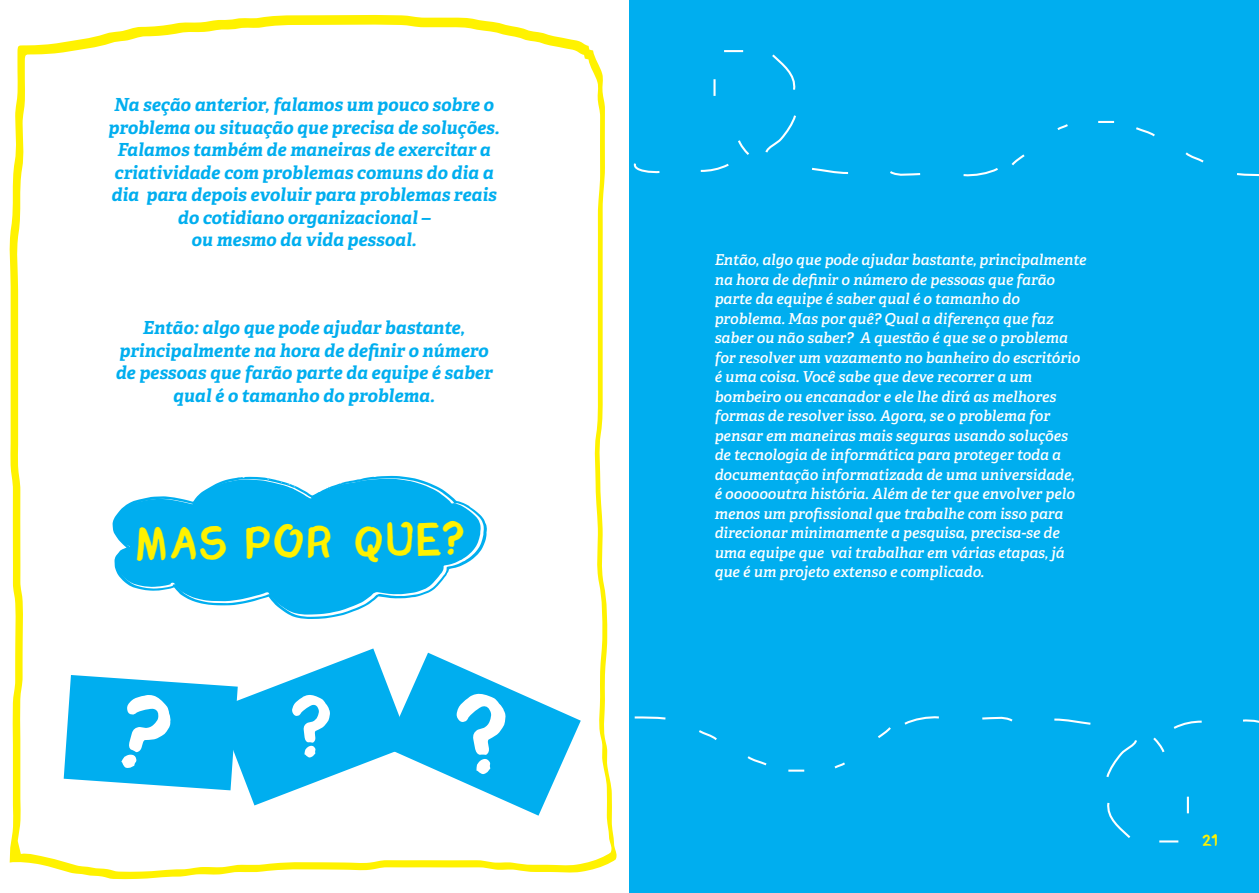
<style>
.page{position:relative;width:1259px;height:893px;background:#fff}
.page>*{position:absolute;margin:0;border:0;box-sizing:border-box;transform-origin:0 0}
.t1{font:46.65px "Chomp";color:#fff200}
.t2{font:italic 700 18px/22.5px "Adelle";color:#00aeef;text-align:center}
.t3{font:16.5px "Chomp";color:#fff200}
.t4{font:italic 600 15px/19.5px "Adelle";color:#fff}
</style>
<div class="page">
<div style="left:629px;top:0;width:630px;height:893px;background:#00aeef"></div>
<svg style="left:9px;top:15px;width:608px;height:864px"></svg>
<svg style="left:16px;top:24px;width:595px;height:848px"></svg>
<svg style="left:113px;top:476px;width:374px;height:143px"></svg>
<svg style="left:114px;top:479px;width:367px;height:136px;fill:#00aeef"></svg>
<svg style="left:325px;top:487px;width:4px;height:7px"></svg>
<svg style="left:268px;top:483px;width:27px;height:8px"></svg>
<svg style="left:633px;top:163px;width:27px;height:11px"></svg>
<svg style="left:765px;top:115px;width:31px;height:38px"></svg>
<svg style="left:772px;top:54px;width:24px;height:36px"></svg>
<svg style="left:724px;top:50px;width:19px;height:2px"></svg>
<svg style="left:713px;top:79px;width:2px;height:17px"></svg>
<svg style="left:700px;top:140px;width:50px;height:32px"></svg>
<svg style="left:812px;top:167px;width:37px;height:7px"></svg>
<svg style="left:890px;top:171px;width:31px;height:5px"></svg>
<svg style="left:963px;top:168px;width:35px;height:9px"></svg>
<svg style="left:1011px;top:154px;width:14px;height:12px"></svg>
<svg style="left:1057px;top:124px;width:11px;height:6px"></svg>
<svg style="left:1098px;top:121px;width:16px;height:2px"></svg>
<svg style="left:1136px;top:127px;width:19px;height:10px"></svg>
<svg style="left:1185px;top:152px;width:19px;height:11px"></svg>
<svg style="left:1237px;top:173px;width:22px;height:4px"></svg>
<svg style="left:1243px;top:719px;width:16px;height:4px"></svg>
<svg style="left:1106px;top:740px;width:31px;height:38px"></svg>
<svg style="left:1107px;top:802px;width:24px;height:36px"></svg>
<svg style="left:1159px;top:840px;width:19px;height:2px"></svg>
<hr style="left:1186px;top:797px;width:3px;height:16px;background:#fff">
<svg style="left:1153px;top:720px;width:49px;height:33px"></svg>
<svg style="left:1054px;top:718px;width:37px;height:7px"></svg>
<svg style="left:982px;top:716px;width:31px;height:6px"></svg>
<svg style="left:904px;top:716px;width:35px;height:9px"></svg>
<svg style="left:878px;top:727px;width:13px;height:11px"></svg>
<svg style="left:834px;top:762px;width:11px;height:7px"></svg>
<svg style="left:788px;top:770px;width:16px;height:2px"></svg>
<svg style="left:747px;top:756px;width:20px;height:10px"></svg>
<svg style="left:699px;top:730px;width:18px;height:10px"></svg>
<svg style="left:634px;top:716px;width:32px;height:4px"></svg>
<svg style="left:64px;top:648px;width:517px;height:168px"></svg>
<p class="t2" style="left:108px;top:94px;width:393px">Na seção anterior, falamos um pouco sobre o problema ou situação que precisa de soluções.<br>Falamos também de maneiras de exercitar a criatividade com problemas comuns do dia a dia para depois evoluir para problemas reais do cotidiano organizacional –<br>ou mesmo da vida pessoal.</p>
<p class="t2" style="left:116px;top:317px;width:379px">Então: algo que pode ajudar bastante, principalmente na hora de definir o número de pessoas que farão parte da equipe é saber qual é o tamanho do problema.</p>
<h1 class="t1" style="left:136px;top:525px;width:323px;rotate:-1deg">MAS POR QUE?</h1>
<p class="t4" style="left:714px;top:250px;width:373px">Então, algo que pode ajudar bastante, principalmente na hora de definir o número de pessoas que farão parte da equipe é saber qual é o tamanho do problema. Mas por quê? Qual a diferença que faz saber ou não saber? A questão é que se o problema for resolver um vazamento no banheiro do escritório é uma coisa. Você sabe que deve recorrer a um bombeiro ou encanador e ele lhe dirá as melhores formas de resolver isso. Agora, se o problema for pensar em maneiras mais seguras usando soluções de tecnologia de informática para proteger toda a documentação informatizada de uma universidade,<br>é ooooooutra história. Além de ter que envolver pelo menos um profissional que trabalhe com isso para direcionar minimamente a pesquisa, precisa-se de uma equipe que vai trabalhar em várias etapas, já que é um projeto extenso e complicado.</p>
<p class="t3" style="left:1202px;top:833px;width:16px">21</p>
</div>
